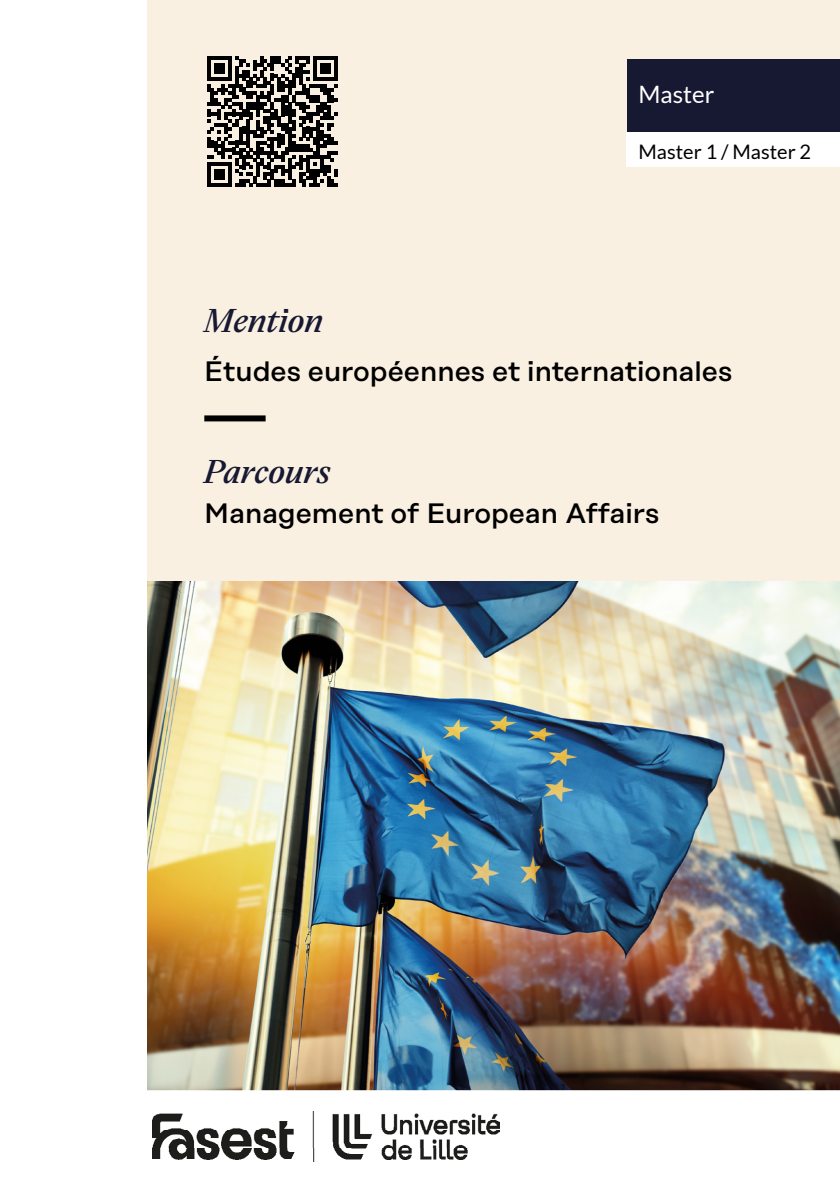
<style>
.page{position:relative;width:840px;height:1191px;background:#fff}
.page>*{position:absolute;margin:0;border:0;box-sizing:border-box;transform-origin:0 0}
.t1{font:italic 500 32px "Eliza";color:#171832}
.t2{font:500 28px "Rational Display";color:#000}
.t3{font:24px "Lato";color:#fff}
.t4{font:20px "Lato";color:#000}
</style>
<div class="page">
<img style="left:147px;top:0;width:692px;height:1162px">
<div style="left:625px;top:132px;width:214px;height:34px;background:#fff"></div>
<div style="left:204px;top:415px;width:61px;height:6px;background:#000"></div>
<img style="left:153px;top:1111px;width:346px;height:50px">
<svg style="left:207px;top:56px;width:130px;height:131px;background:#66625c"></svg>
<p class="t3" style="left:638px;top:79px;width:77px">Master</p>
<p class="t4" style="left:638px;top:139px;width:174px">Master 1 / Master 2</p>
<p class="t1" style="left:204px;top:300px;width:120px">Mention</p>
<p class="t2" style="left:204px;top:355px;width:529px">Études européennes et internationales</p>
<p class="t1" style="left:204px;top:452px;width:127px">Parcours</p>
<p class="t2" style="left:204px;top:497px;width:456px">Management of European Affairs</p>
</div>
